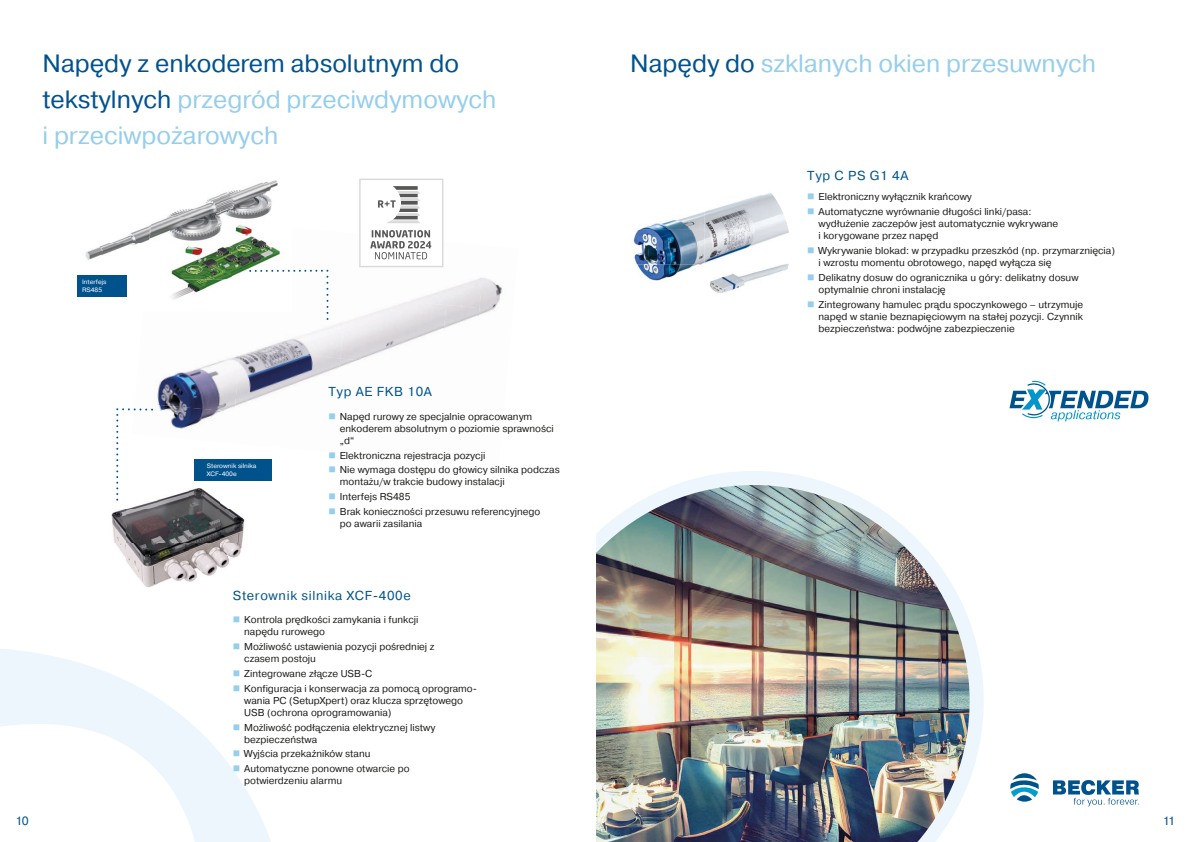
<style>
.page{position:relative;width:1191px;height:842px;background:#fff}
.page>*{position:absolute;margin:0;border:0;box-sizing:border-box;transform-origin:0 0}
.t1{font:25px/36px "Pragmatica";color:#96ceeb}
.t2{font:13px "Pragmatica";letter-spacing:.05em;color:#00538b}
.t3{font:12px "Pragmatica";color:#00538b}
.t4{font:10px/12px "Pragmatica";color:#1d1d1b}
.t5{font:6.3px/7.6px "Pragmatica";color:#fff}
.s1{color:#00528d}
.s2{color:#96ceeb}
</style>
<div class="page">
<svg style="left:1053px;top:780px;width:86px;height:26px"></svg>
<svg style="left:1010px;top:773px;width:28px;height:29px"></svg>
<svg style="left:0;top:649px;width:271px;height:193px"></svg>
<img style="left:294px;top:267px;width:85px;height:23px">
<img style="left:468px;top:276px;width:34px;height:39px">
<img style="left:260px;top:294px;width:80px;height:55px">
<img style="left:340px;top:296px;width:106px;height:62px">
<img style="left:432px;top:305px;width:47px;height:53px">
<img style="left:157px;top:357px;width:77px;height:46px">
<img style="left:234px;top:349px;width:106px;height:54px">
<img style="left:334px;top:358px;width:29px;height:45px">
<img style="left:158px;top:403px;width:85px;height:26px">
<img style="left:191px;top:180px;width:87px;height:29px">
<img style="left:111px;top:209px;width:109px;height:34px">
<img style="left:220px;top:209px;width:51px;height:10px">
<img style="left:85px;top:243px;width:54px;height:17px">
<img style="left:149px;top:215px;width:83px;height:32px">
<img style="left:232px;top:224px;width:38px;height:23px">
<img style="left:171px;top:247px;width:118px;height:32px">
<img style="left:172px;top:279px;width:55px;height:21px">
<svg style="left:249px;top:270px;width:79px;height:50px"></svg>
<img style="left:111px;top:488px;width:134px;height:100px">
<div style="left:194px;top:459px;width:77px;height:22px;background:#00528d"></div>
<div style="left:77px;top:275px;width:50px;height:22px;background:#00528d"></div>
<img style="left:639px;top:195px;width:149px;height:35px">
<img style="left:633px;top:230px;width:156px;height:34px">
<img style="left:637px;top:264px;width:151px;height:29px">
<svg style="left:116px;top:408px;width:37px;height:93px"></svg>
<svg style="left:676px;top:471px;width:307px;height:309px"></svg>
<img style="left:596px;top:485px;width:373px;height:357px">
<svg style="left:1009px;top:381px;width:139px;height:40px"></svg>
<svg style="left:359px;top:179px;width:84px;height:88px"></svg>
<h1 class="t1" style="left:43px;top:46px;width:455px"><span class="s1">Napędy z enkoderem absolutnym do tekstylnych</span> przegród przeciwdymowych i przeciwpożarowych</h1>
<p class="t5" style="left:82px;top:278px;width:26px">Interfejs<br>RS485</p>
<p class="t5" style="left:207px;top:462px;width:51px">Sterownik silnika<br>XCF-400e</p>
<h2 class="t2" style="left:328px;top:384px;width:105px">Typ AE FKB 10A</h2>
<p class="t4" style="left:340px;top:411px;width:216px;text-indent:-11px"><span class="s2">■</span> Napęd rurowy ze specjalnie opracowanym enkoderem absolutnym o poziomie sprawności „d“</p>
<p class="t4" style="left:328px;top:449px;width:158px"><span class="s2">■</span> Elektroniczna rejestracja pozycji</p>
<p class="t4" style="left:340px;top:464px;width:221px;text-indent:-11px"><span class="s2">■</span> Nie wymaga dostępu do głowicy silnika podczas montażu/w trakcie budowy instalacji</p>
<p class="t4" style="left:328px;top:491px;width:84px"><span class="s2">■</span> Interfejs RS485</p>
<p class="t4" style="left:340px;top:506px;width:202px;text-indent:-11px"><span class="s2">■</span> Brak konieczności przesuwu referencyjnego po awarii zasilania</p>
<h2 class="t2" style="left:233px;top:588px;width:179px">Sterownik silnika XCF-400e</h2>
<p class="t4" style="left:244px;top:614px;width:176px;text-indent:-11px"><span class="s2">■</span> Kontrola prędkości zamykania i funkcji napędu rurowego</p>
<p class="t4" style="left:244px;top:641px;width:192px;text-indent:-11px"><span class="s2">■</span> Możliwość ustawienia pozycji pośredniej z czasem postoju</p>
<p class="t4" style="left:233px;top:668px;width:141px"><span class="s2">■</span> Zintegrowane złącze USB-C</p>
<p class="t4" style="left:244px;top:682px;width:234px;text-indent:-11px"><span class="s2">■</span> Konfiguracja i konserwacja za pomocą oprogramo&shy;wania PC (SetupXpert) oraz klucza sprzętowego<br>USB (ochrona oprogramowania)</p>
<p class="t4" style="left:244px;top:721px;width:193px;text-indent:-11px"><span class="s2">■</span> Możliwość podłączenia elektrycznej listwy bezpieczeństwa</p>
<p class="t4" style="left:233px;top:748px;width:139px"><span class="s2">■</span> Wyjścia przekaźników stanu</p>
<p class="t4" style="left:244px;top:763px;width:167px;text-indent:-11px"><span class="s2">■</span> Automatyczne ponowne otwarcie po potwierdzeniu alarmu</p>
<h1 class="t1" style="left:630px;top:46px;width:467px"><span class="s1">Napędy do</span> szklanych okien przesuwnych</h1>
<h2 class="t2" style="left:807px;top:168px;width:103px">Typ C PS G1 4A</h2>
<p class="t4" style="left:807px;top:191px;width:166px"><span class="s2">■</span> Elektroniczny wyłącznik krańcowy</p>
<p class="t4" style="left:818px;top:206px;width:241px;text-indent:-11px"><span class="s2">■</span> Automatyczne wyrównanie długości linki/pasa: wydłużenie zaczepów jest automatycznie wykrywane i korygowane przez napęd</p>
<p class="t4" style="left:818px;top:245px;width:298px;text-indent:-11px"><span class="s2">■</span> Wykrywanie blokad: w przypadku przeszkód (np. przymarznięcia) i wzrostu momentu obrotowego, napęd wyłącza się</p>
<p class="t4" style="left:818px;top:272px;width:261px;text-indent:-11px"><span class="s2">■</span> Delikatny dosuw do ogranicznika u góry: delikatny dosuw optymalnie chroni instalację</p>
<p class="t4" style="left:818px;top:298px;width:266px;text-align:justify;text-indent:-11px"><span class="s2">■</span> Zintegrowany hamulec prądu spoczynkowego – utrzymuje napęd w stanie beznapięciowym na stałej pozycji. Czynnik bezpieczeństwa: podwójne zabezpieczenie</p>
<p class="t3" style="left:16px;top:813px;width:15px">10</p>
<p class="t3" style="left:1162px;top:813px;width:14px">11</p>
</div>
